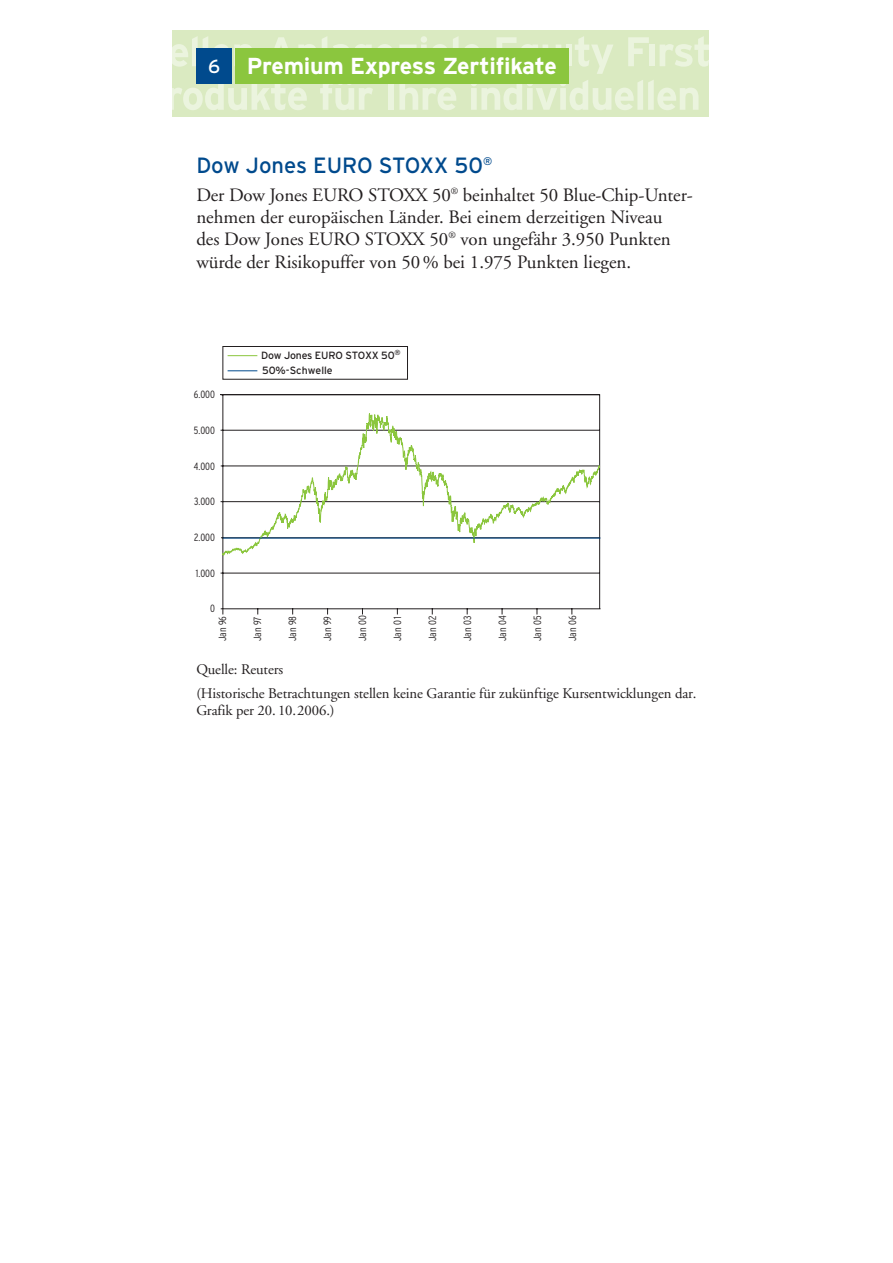
<style>
.page{position:relative;width:893px;height:1263px;background:#fff}
.page>*{position:absolute;margin:0;border:0;box-sizing:border-box;transform-origin:0 0}
.t1{font:700 23.1px "Interstate";letter-spacing:-.01em;color:#fff}
.t2{font:22.05px "Interstate";color:#004a8d}
.t3{font:18.9px/22px "Adobe Garamond LT";color:#231f20}
.t4{font:14.7px/23.9px "Adobe Garamond LT";letter-spacing:-.005em;color:#231f20}
.t5{font:300 condensed 10.5px "Interstate";color:#231f20}
.t6{font:10.5px/15px "Interstate";letter-spacing:-.02em;color:#231f20}
.s1{font-weight:400;font-size:18.9px}
</style>
<div class="page">
<svg style="left:220px;top:394px;width:381px;height:221px"></svg>
<svg style="left:222px;top:395px;width:378px;height:164px"></svg>
<div style="left:222px;top:346px;width:186px;height:34px;border:1px solid #231f20"></div>
<hr style="left:227px;top:355px;width:30px;height:1px;background:#8bc63e">
<hr style="left:227px;top:370px;width:30px;height:1px;background:#004a8d">
<hr style="left:223px;top:538px;width:377px;height:1px;background:#004a8d">
<div style="left:172px;top:31px;width:536px;height:86px;background:#daeac1"></div>
<svg style="left:172px;top:36px;width:536px;height:74px"></svg>
<div style="left:235px;top:49px;width:333px;height:35px;background:#8bc63e"></div>
<div style="left:196px;top:49px;width:36px;height:35px;background:#004a8d"></div>
<p class="t1" style="left:208px;top:58px;width:350px"><span class="s1">6</span> Premium Express Zertifikate</p>
<p class="t2" style="left:196px;top:157px;width:297px">Dow Jones EURO STOXX 50<sup>®</sup></p>
<p class="t3" style="left:196px;top:186px;width:498px">Der Dow Jones EURO STOXX 50<sup>®</sup> beinhaltet 50 Blue-Chip-Unter&shy;nehmen der europäischen Länder. Bei einem derzeitigen Niveau<br>des Dow Jones EURO STOXX 50<sup>®</sup> von ungefähr 3.950 Punkten würde der Risikopuffer von 50 % bei 1.975 Punkten liegen.</p>
<p class="t5" style="left:194px;top:391px;width:23px">6.000</p>
<p class="t5" style="left:194px;top:426px;width:23px">5.000</p>
<p class="t5" style="left:194px;top:462px;width:23px">4.000</p>
<p class="t5" style="left:194px;top:498px;width:23px">3.000</p>
<p class="t5" style="left:194px;top:533px;width:22px">2.000</p>
<p class="t5" style="left:196px;top:569px;width:21px">1.000</p>
<p class="t5" style="left:210px;top:605px;width:6px">0</p>
<p class="t6" style="left:261px;top:349px;width:141px">Dow Jones EURO STOXX 50<sup>®<br></sup>50%-Schwelle</p>
<p class="t5" style="left:218px;top:641px;width:27px;rotate:-90deg">Jan 96</p>
<p class="t5" style="left:253px;top:641px;width:26px;rotate:-90deg">Jan 97</p>
<p class="t5" style="left:288px;top:641px;width:27px;rotate:-90deg">Jan 98</p>
<p class="t5" style="left:323px;top:641px;width:27px;rotate:-90deg">Jan 99</p>
<p class="t5" style="left:358px;top:641px;width:27px;rotate:-90deg">Jan 00</p>
<p class="t5" style="left:393px;top:641px;width:26px;rotate:-90deg">Jan 0 1</p>
<p class="t5" style="left:428px;top:641px;width:27px;rotate:-90deg">Jan 02</p>
<p class="t5" style="left:463px;top:641px;width:27px;rotate:-90deg">Jan 03</p>
<p class="t5" style="left:498px;top:641px;width:27px;rotate:-90deg">Jan 04</p>
<p class="t5" style="left:533px;top:641px;width:27px;rotate:-90deg">Jan 05</p>
<p class="t5" style="left:568px;top:641px;width:27px;rotate:-90deg">Jan 06</p>
<p class="t4" style="left:196px;top:658px;width:502px">Quelle: Reuters<br>(Historische Betrachtungen stellen keine Garantie für zukünftige Kursentwicklungen dar.</p>
<p class="t4" style="left:196px;top:700px;width:140px">Grafik per 20. 10.2006.)</p>
</div>
